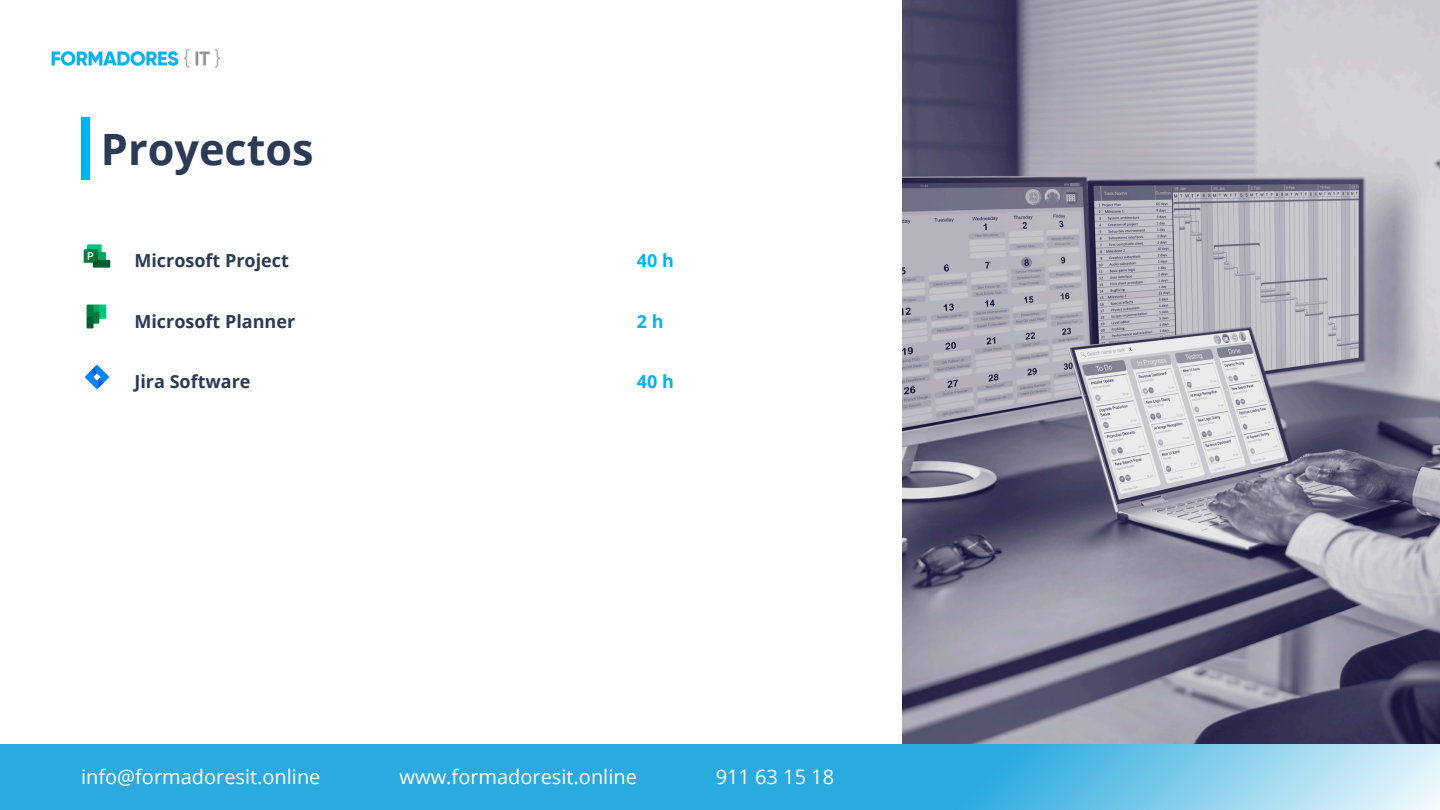
<style>
.page{position:relative;width:1440px;height:810px;background:#fff}
.page>*{position:absolute;margin:0;border:0;box-sizing:border-box;transform-origin:0 0}
.t1{font:700 43.2px "Open Sans";color:#2b3a55}
.t2{font:20px "Open Sans";color:#fff}
.t3{font:700 18px "Open Sans";color:#2b3a55}
.t4{font:700 18px "Open Sans";color:#00b4f1}
</style>
<div class="page">
<img style="left:903px;top:0;width:537px;height:744px">
<svg style="left:0;top:744px;width:1440px;height:66px;background:#48b5e3"></svg>
<img style="left:51px;top:49px;width:169px;height:19px">
<div style="left:81px;top:117px;width:9px;height:62px;background:#00b4f1"></div>
<img style="left:83px;top:244px;width:28px;height:24px">
<img style="left:86px;top:304px;width:21px;height:25px">
<img style="left:85px;top:364px;width:24px;height:26px">
<h2 class="t1" style="left:101px;top:119px;width:214px">Proyectos</h2>
<p class="t3" style="left:135px;top:248px;width:156px">Microsoft Project</p>
<p class="t4" style="left:637px;top:248px;width:39px">40 h</p>
<h2 class="t3" style="left:135px;top:308px;width:162px">Microsoft Planner</h2>
<p class="t4" style="left:637px;top:308px;width:28px">2 h</p>
<h2 class="t3" style="left:135px;top:369px;width:118px">Jira Software</h2>
<p class="t4" style="left:637px;top:369px;width:39px">40 h</p>
<h2 class="t2" style="left:81px;top:763px;width:241px">info@formadoresit.online</h2>
<p class="t2" style="left:400px;top:763px;width:239px">www.formadoresit.online</p>
<h2 class="t2" style="left:716px;top:763px;width:120px">911 63 15 18</h2>
</div>
